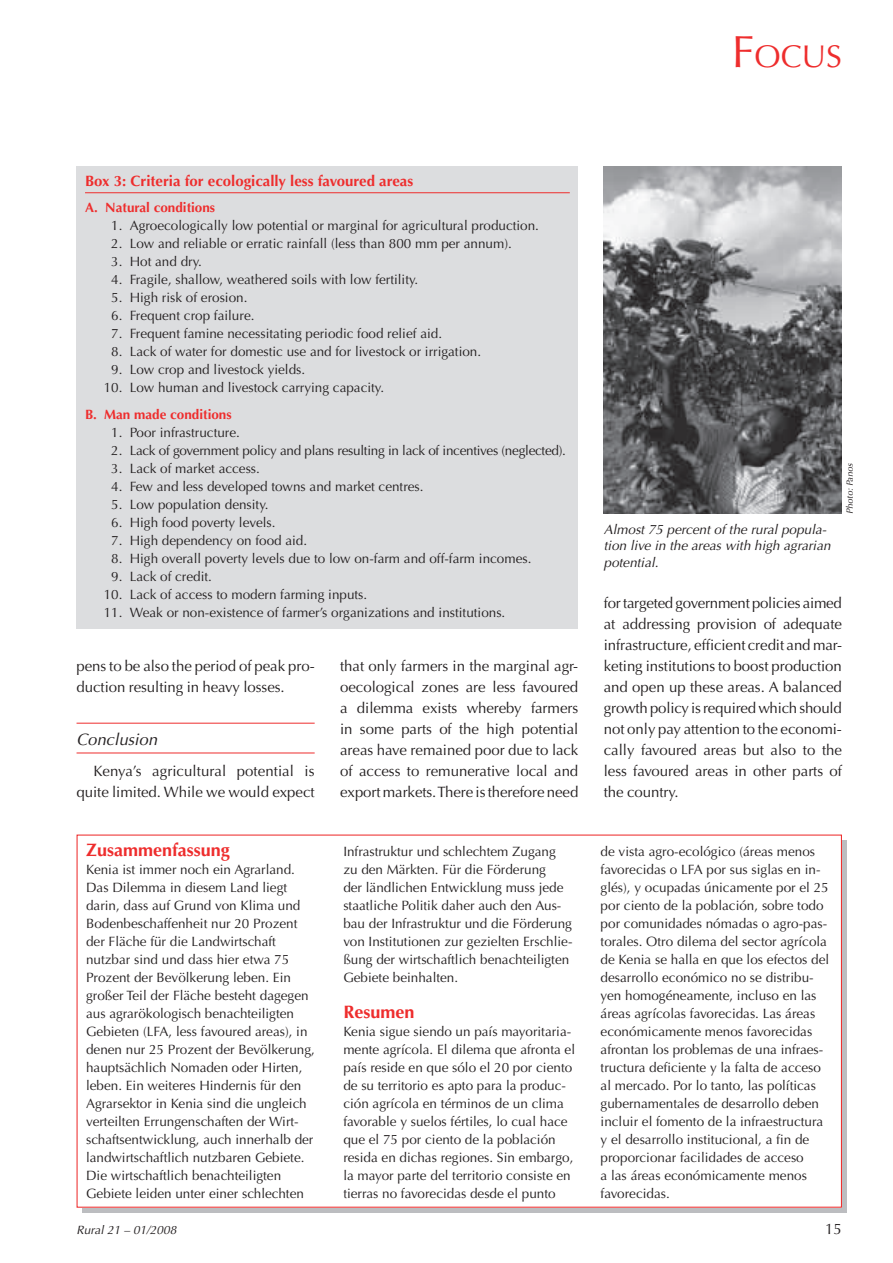
<style>
.page{position:relative;width:893px;height:1263px;background:#fff}
.page>*{position:absolute;margin:0;border:0;box-sizing:border-box;transform-origin:0 0}
.t1{font:31.5px "Optima";color:#ee2d2d}
.t2{font:700 18px "Optima";color:#ee2d2d}
.t3{font:italic 16.5px "Optima";color:#231f20}
.t4{font:15px/21px "Optima";letter-spacing:-.005em;color:#231f20;text-align:justify}
.t5{font:700 15px "Optima";color:#ee2d2d}
.t6{font:13.5px/18px "Optima";color:#231f20}
.t7{font:italic 13.5px/16.5px "Optima";color:#231f20}
.t8{font:13.5px "Optima";letter-spacing:-.02em;color:#231f20}
.t9{font:700 13.5px "Optima";color:#ee2d2d}
.t10{font:italic 12px "Optima";color:#231f20}
.t11{font:italic 9px "Optima";color:#231f20}
.s1{font-size:45px}
</style>
<div class="page">
<hr style="left:77px;top:723px;width:238px;height:1px;background:#ee2d2d">
<hr style="left:77px;top:752px;width:238px;height:1px;background:#ee2d2d">
<div style="left:77px;top:166px;width:501px;height:463px;background:#dcdddf"></div>
<hr style="left:85px;top:192px;width:485px;height:1px;background:#ee2d2d">
<img style="left:604px;top:166px;width:238px;height:347px">
<h1 class="t1" style="left:732px;top:43px;width:112px"><span class="s1">F</span>OCUS</h1>
<p class="t5" style="left:85px;top:175px;width:330px">Box 3: Criteria for ecologically less favoured areas</p>
<p class="t9" style="left:85px;top:202px;width:132px">A. Natural conditions</p>
<p class="t6" style="left:111px;top:218px;width:429px">1. Agroecologically low potential or marginal for agricultural production.</p>
<p class="t6" style="left:111px;top:236px;width:402px">2. Low and reliable or erratic rainfall (less than 800 mm per annum).</p>
<p class="t6" style="left:111px;top:254px;width:92px">3. Hot and dry.</p>
<p class="t6" style="left:111px;top:272px;width:309px">4. Fragile, shallow, weathered soils with low fertility.</p>
<p class="t6" style="left:111px;top:290px;width:138px">5. High risk of erosion.</p>
<p class="t6" style="left:111px;top:308px;width:145px">6. Frequent crop failure.</p>
<p class="t6" style="left:111px;top:326px;width:332px">7. Frequent famine necessitating periodic food relief aid.</p>
<p class="t6" style="left:111px;top:344px;width:371px">8. Lack of water for domestic use and for livestock or irrigation.</p>
<p class="t6" style="left:111px;top:362px;width:195px">9. Low crop and livestock yields.</p>
<p class="t6" style="left:104px;top:380px;width:282px">10. Low human and livestock carrying capacity.</p>
<p class="t9" style="left:85px;top:409px;width:148px">B. Man made conditions</p>
<p class="t6" style="left:111px;top:425px;width:130px">1. Poor infrastructure.</p>
<p class="t8" style="left:111px;top:445px;width:456px">2. Lack of government policy and plans resulting in lack of incentives (neglected).</p>
<p class="t6" style="left:111px;top:461px;width:150px">3. Lack of market access.</p>
<p class="t6" style="left:111px;top:479px;width:314px">4. Few and less developed towns and market centres.</p>
<p class="t6" style="left:111px;top:497px;width:159px">5. Low population density.</p>
<p class="t6" style="left:111px;top:515px;width:166px">6. High food poverty levels.</p>
<p class="t6" style="left:111px;top:533px;width:197px">7. High dependency on food aid.</p>
<p class="t6" style="left:111px;top:551px;width:422px">8. High overall poverty levels due to low on-farm and off-farm incomes.</p>
<p class="t6" style="left:111px;top:569px;width:102px">9. Lack of credit.</p>
<p class="t6" style="left:104px;top:587px;width:265px">10. Lack of access to modern farming inputs.</p>
<p class="t6" style="left:104px;top:605px;width:403px">11. Weak or non-existence of farmer’s organizations and institutions.</p>
<p class="t4" style="left:77px;top:657px;width:240px">pens to be also the period of peak pro&shy;duction resulting in heavy losses.</p>
<p class="t3" style="left:77px;top:732px;width:82px">Conclusion</p>
<p class="t4" style="left:77px;top:762px;width:240px;text-align:right">Kenya’s agricultural potential is quite limited. While we would expect</p>
<h2 class="t2" style="left:86px;top:842px;width:145px">Zusammenfassung</h2>
<p class="t6" style="left:86px;top:862px;width:230px">Kenia ist immer noch ein Agrarland.<br>Das Dilemma in diesem Land liegt darin, dass auf Grund von Klima und Bodenbeschaffenheit nur 20 Prozent der Fläche für die Landwirtschaft nutzbar sind und dass hier etwa 75<br>Prozent der Bevölkerung leben. Ein großer Teil der Fläche besteht dagegen aus agrarökologisch benachteiligten Gebieten (LFA, less favoured areas), in denen nur 25 Prozent der Bevölkerung, hauptsächlich Nomaden oder Hirten, leben. Ein weiteres Hindernis für den Agrarsektor in Kenia sind die ungleich verteilten Errungenschaften der Wirt&shy;schaftsentwicklung, auch innerhalb der landwirtschaftlich nutzbaren Gebiete.<br>Die wirtschaftlich benachteiligten Gebiete leiden unter einer schlechten</p>
<p class="t4" style="left:340px;top:657px;width:240px">that only farmers in the marginal agr&shy;oecological zones are less favoured a dilemma exists whereby farmers in some parts of the high potential areas have remained poor due to lack of access to remunerative local and export markets. There is therefore need</p>
<p class="t6" style="left:343px;top:844px;width:231px">Infrastruktur und schlechtem Zugang zu den Märkten. Für die Förderung<br>der ländlichen Entwicklung muss jede staatliche Politik daher auch den Aus&shy;bau der Infrastruktur und die Förderung von Institutionen zur gezielten Erschlie&shy;ßung der wirtschaftlich benachteiligten Gebiete beinhalten.</p>
<h2 class="t2" style="left:343px;top:1004px;width:73px">Resumen</h2>
<p class="t6" style="left:343px;top:1024px;width:233px">Kenia sigue siendo un país mayoritaria&shy;mente agrícola. El dilema que afronta el país reside en que sólo el 20 por ciento de su territorio es apto para la produc&shy;ción agrícola en términos de un clima favorable y suelos fértiles, lo cual hace que el 75 por ciento de la población resida en dichas regiones. Sin embargo, la mayor parte del territorio consiste en tierras no favorecidas desde el punto</p>
<p class="t7" style="left:604px;top:522px;width:228px">Almost 75 percent of the rural popula&shy;tion live in the areas with high agrarian potential.</p>
<p class="t11" style="left:846px;top:513px;width:51px;rotate:-90deg">Photo: Panos</p>
<p class="t4" style="left:604px;top:594px;width:240px">for targeted government policies aimed at addressing provision of adequate infrastructure, efficient credit and mar&shy;keting institutions to boost production and open up these areas. A balanced growth policy is required which should not only pay attention to the economi&shy;cally favoured areas but also to the less favoured areas in other parts of the country.</p>
<p class="t6" style="left:601px;top:844px;width:230px">de vista agro-ecológico (áreas menos favorecidas o LFA por sus siglas en in&shy;glés), y ocupadas únicamente por el 25 por ciento de la población, sobre todo por comunidades nómadas o agro-pas&shy;torales. Otro dilema del sector agrícola de Kenia se halla en que los efectos del desarrollo económico no se distribu&shy;yen homogéneamente, incluso en las áreas agrícolas favorecidas. Las áreas económicamente menos favorecidas afrontan los problemas de una infraes&shy;tructura deficiente y la falta de acceso al mercado. Por lo tanto, las políticas gubernamentales de desarrollo deben incluir el fomento de la infraestructura y el desarrollo institucional, a fin de proporcionar facilidades de acceso<br>a las áreas económicamente menos favorecidas.</p>
<p class="t10" style="left:77px;top:1224px;width:101px">Rural 21 – 01/2008</p>
<p class="t4" style="left:825px;top:1219px;width:18px">15</p>
</div>
